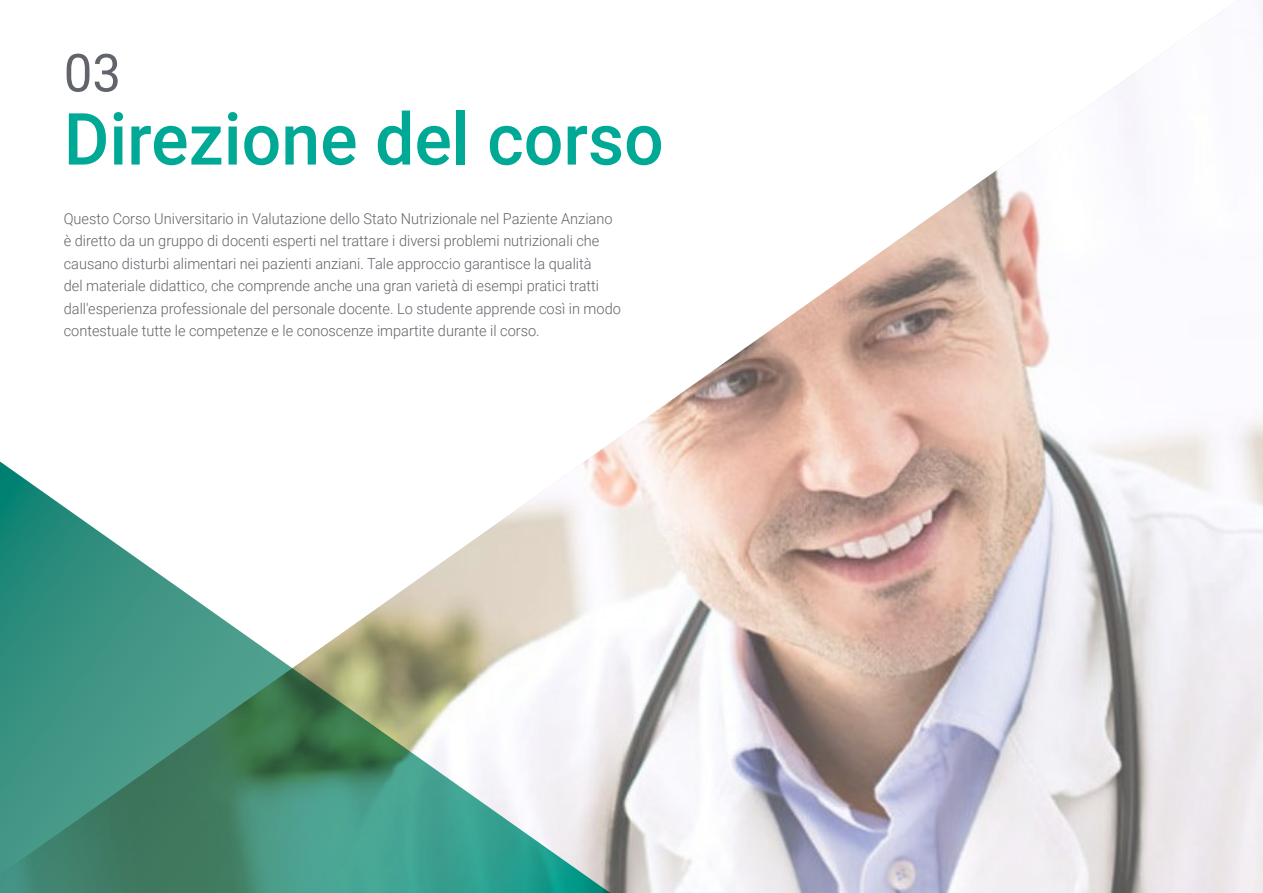
<style>
.page{position:relative;width:1263px;height:893px;background:#fff}
.page>*{position:absolute;margin:0;border:0;box-sizing:border-box;transform-origin:0 0}
.t1{font:500 72px "Roboto";color:#00a996}
.t2{font:52.5px "Roboto";color:#61646a}
.t3{font:300 15px/22.5px "Roboto";color:#61646a}
</style>
<div class="page">
<img style="left:607px;top:0;width:656px;height:893px">
<svg style="left:0;top:446px;width:640px;height:447px"></svg>
<h2 class="t2" style="left:64px;top:36px;width:59px">03</h2>
<h1 class="t1" style="left:64px;top:89px;width:601px">Direzione del corso</h1>
<p class="t3" style="left:64px;top:207px;width:559px">Questo Corso Universitario in Valutazione dello Stato Nutrizionale nel Paziente Anziano è diretto da un gruppo di docenti esperti nel trattare i diversi problemi nutrizionali che causano disturbi alimentari nei pazienti anziani. Tale approccio garantisce la qualità<br>del materiale didattico, che comprende anche una gran varietà di esempi pratici tratti dall'esperienza professionale del personale docente. Lo studente apprende così in modo contestuale tutte le competenze e le conoscenze impartite durante il corso.</p>
</div>
